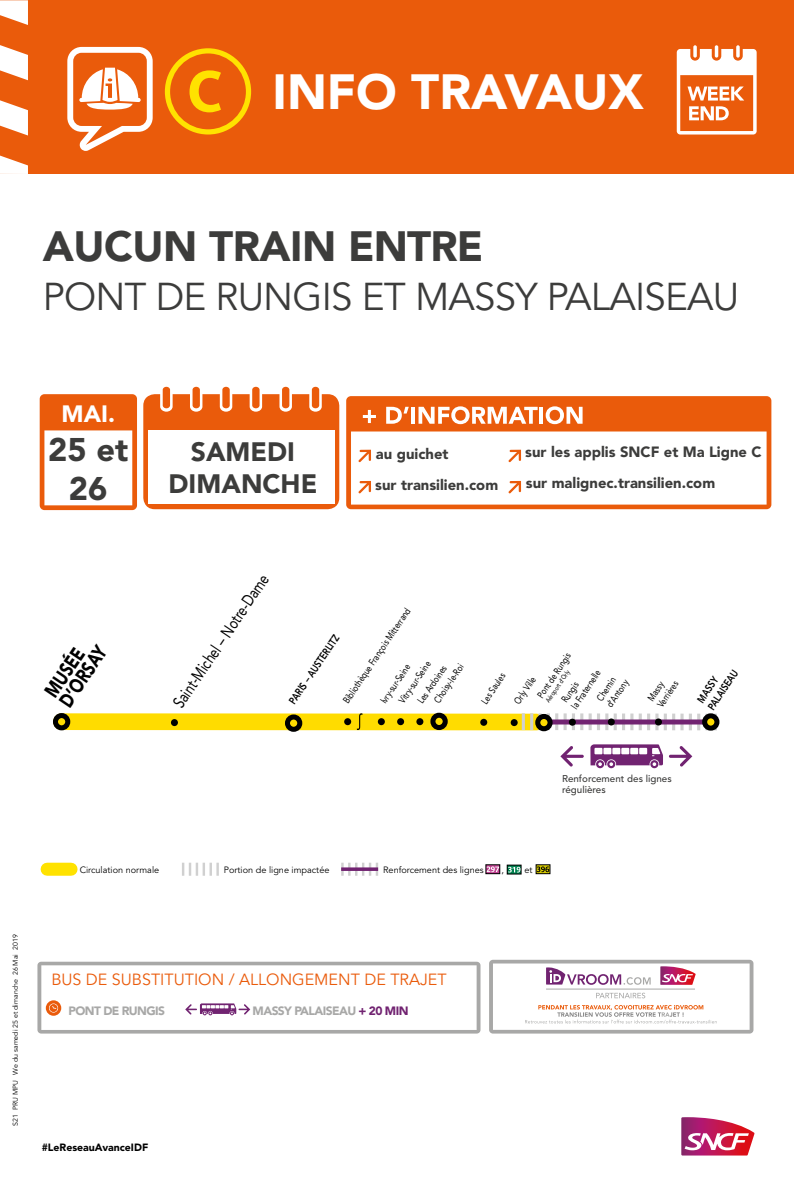
<style>
.page{position:relative;width:794px;height:1191px;background:#fff}
.page>*{position:absolute;margin:0;border:0;box-sizing:border-box;transform-origin:0 0}
.t1{font:900 49px "Avenir LT Std";color:#fff}
.t2{font:900 42px "Avenir LT Std";letter-spacing:-.01em;color:#3c3c3b}
.t3{font:38.5px "Avenir LT Std";letter-spacing:-.02em;color:#3c3c3b}
.t4{font:900 32.52px/39px "Avenir LT Std";color:#3c3c3b;text-align:center}
.t5{font:900 26.42px/31.7px "Avenir LT Std";color:#3c3c3b;text-align:center}
.t6{font:900 23.48px "Avenir LT Std";color:#fff}
.t7{font:900 20.02px/17.5px "Avenir LT Std";color:#000;scale:.78 1}
.t8{font:16.52px "Avenir LT Std";color:#000;scale:.78 1}
.t9{font:16.1px "Avenir LT Std";color:#ea5b0b}
.t10{font:900 14.77px "Avenir LT Std";color:#3c3c3b}
.t11{font:900 12.04px "Avenir LT Std";letter-spacing:-.05em;color:#a8a8a7}
.t12{font:800 10.5px/12.6px "Avenir LT Std";color:#000;scale:.8 1}
.t13{font:900 10.5px "Avenir LT Std";color:#000}
.t14{font:500 9.8px/11.8px "Avenir LT Std";color:#3c3c3b}
.t15{font:9.76px/11.7px "Avenir LT Std";color:#000;scale:.78 1}
.t16{font:9.13px "Avenir LT Std";color:#000}
.t17{font:7px "Avenir LT Std";color:#000}
.t18{font:6.75px "Avenir LT Std";color:#000;scale:.78 1}
.s1{color:#712371}
</style>
<div class="page">
<hr style="left:555px;top:713px;width:3px;height:17px;background:#d0d0d0">
<hr style="left:563px;top:713px;width:3px;height:17px;background:#d0d0d0">
<hr style="left:572px;top:713px;width:3px;height:17px;background:#d0d0d0">
<hr style="left:580px;top:713px;width:3px;height:17px;background:#d0d0d0">
<svg style="left:588px;top:713px;width:4px;height:17px"></svg>
<hr style="left:597px;top:713px;width:3px;height:17px;background:#d0d0d0">
<hr style="left:605px;top:713px;width:3px;height:17px;background:#d0d0d0">
<svg style="left:613px;top:713px;width:4px;height:17px"></svg>
<hr style="left:622px;top:713px;width:3px;height:17px;background:#d0d0d0">
<hr style="left:630px;top:713px;width:3px;height:17px;background:#d0d0d0">
<svg style="left:638px;top:713px;width:4px;height:17px"></svg>
<hr style="left:647px;top:713px;width:3px;height:17px;background:#d0d0d0">
<hr style="left:655px;top:713px;width:3px;height:17px;background:#d0d0d0">
<hr style="left:664px;top:713px;width:3px;height:17px;background:#d0d0d0">
<hr style="left:672px;top:713px;width:3px;height:17px;background:#d0d0d0">
<hr style="left:680px;top:713px;width:3px;height:17px;background:#d0d0d0">
<hr style="left:689px;top:713px;width:3px;height:17px;background:#d0d0d0">
<hr style="left:697px;top:713px;width:3px;height:17px;background:#d0d0d0">
<hr style="left:705px;top:713px;width:3px;height:17px;background:#d0d0d0">
<hr style="left:714px;top:713px;width:3px;height:17px;background:#d0d0d0">
<div style="left:47px;top:862px;width:24px;height:13px;background:#ffe200"></div>
<svg style="left:182px;top:862px;width:37px;height:13px"></svg>
<svg style="left:341px;top:862px;width:37px;height:13px"></svg>
<svg style="left:681px;top:1117px;width:73px;height:38px"></svg>
<svg style="left:341px;top:867px;width:37px;height:4px"></svg>
<svg style="left:40px;top:394px;width:97px;height:116px"></svg>
<div style="left:143px;top:394px;width:196px;height:115px;background:#ea5b0b;border-radius:12px"></div>
<svg style="left:160px;top:386px;width:13px;height:26px"></svg>
<svg style="left:190px;top:386px;width:12px;height:26px"></svg>
<svg style="left:279px;top:386px;width:13px;height:26px"></svg>
<svg style="left:220px;top:386px;width:12px;height:26px"></svg>
<svg style="left:309px;top:386px;width:13px;height:26px"></svg>
<svg style="left:250px;top:386px;width:12px;height:26px"></svg>
<div style="left:148px;top:430px;width:186px;height:73px;background:#fff"></div>
<svg style="left:346px;top:396px;width:425px;height:113px"></svg>
<svg style="left:363px;top:410px;width:13px;height:13px"></svg>
<svg style="left:386px;top:407px;width:23px;height:17px"></svg>
<hr style="left:411px;top:407px;width:4px;height:17px;background:#fff">
<svg style="left:418px;top:406px;width:119px;height:18px"></svg>
<hr style="left:539px;top:407px;width:4px;height:17px;background:#fff">
<svg style="left:545px;top:406px;width:37px;height:18px"></svg>
<svg style="left:358px;top:450px;width:13px;height:12px"></svg>
<svg style="left:508px;top:481px;width:13px;height:12px"></svg>
<svg style="left:508px;top:450px;width:13px;height:12px"></svg>
<svg style="left:358px;top:481px;width:13px;height:12px"></svg>
<div style="left:0;top:0;width:794px;height:173px;background:#ea5b0b"></div>
<svg style="left:165px;top:48px;width:86px;height:86px"></svg>
<svg style="left:67px;top:46px;width:86px;height:105px"></svg>
<svg style="left:677px;top:45px;width:79px;height:89px"></svg>
<svg style="left:0;top:45px;width:28px;height:35px"></svg>
<svg style="left:0;top:0;width:28px;height:25px"></svg>
<svg style="left:0;top:100px;width:28px;height:35px"></svg>
<svg style="left:0;top:155px;width:34px;height:19px"></svg>
<svg style="left:53px;top:713px;width:500px;height:19px;background:#f9dc26"></svg>
<div style="left:344px;top:718px;width:7px;height:7px;background:#000;border-radius:50%"></div>
<div style="left:287px;top:717px;width:13px;height:12px;background:#ffdc00;border-radius:50%"></div>
<div style="left:285px;top:714px;width:17px;height:18px;border:5px solid #000;border-radius:50%"></div>
<div style="left:416px;top:718px;width:7px;height:7px;background:#000;border-radius:50%"></div>
<div style="left:55px;top:715px;width:13px;height:13px;background:#ffdc00;border-radius:50%"></div>
<div style="left:53px;top:713px;width:17px;height:17px;border:5px solid #000;border-radius:50%"></div>
<div style="left:171px;top:719px;width:7px;height:7px;background:#000;border-radius:50%"></div>
<div style="left:544px;top:719px;width:166px;height:5px;background:#712371"></div>
<svg style="left:489px;top:959px;width:264px;height:74px"></svg>
<svg style="left:37px;top:961px;width:443px;height:72px"></svg>
<div style="left:608px;top:718px;width:7px;height:7px;background:#000;border-radius:50%"></div>
<div style="left:538px;top:716px;width:12px;height:12px;background:#ffdc00;border-radius:50%"></div>
<div style="left:535px;top:714px;width:17px;height:17px;border:5px solid #000;border-radius:50%"></div>
<div style="left:510px;top:719px;width:8px;height:7px;background:#000;border-radius:50%"></div>
<div style="left:480px;top:719px;width:7px;height:7px;background:#000;border-radius:50%"></div>
<div style="left:569px;top:718px;width:7px;height:7px;background:#000;border-radius:50%"></div>
<div style="left:655px;top:718px;width:7px;height:7px;background:#000;border-radius:50%"></div>
<div style="left:704px;top:716px;width:13px;height:12px;background:#ffdc00;border-radius:50%"></div>
<div style="left:702px;top:713px;width:17px;height:17px;border:5px solid #000;border-radius:50%"></div>
<svg style="left:590px;top:744px;width:73px;height:24px"></svg>
<svg style="left:669px;top:746px;width:23px;height:20px"></svg>
<svg style="left:560px;top:746px;width:24px;height:20px"></svg>
<svg style="left:433px;top:715px;width:12px;height:12px"></svg>
<div style="left:430px;top:712px;width:18px;height:18px;border:5px solid #000;border-radius:50%"></div>
<div style="left:486px;top:864px;width:14px;height:9px;border:1px solid #000"></div>
<svg style="left:486px;top:866px;width:13px;height:6px"></svg>
<div style="left:507px;top:865px;width:14px;height:9px;border:1px solid #000"></div>
<svg style="left:508px;top:866px;width:12px;height:6px"></svg>
<svg style="left:537px;top:866px;width:12px;height:6px"></svg>
<h1 class="t1" style="left:279px;top:62px;width:373px">INFO TRAVAUX</h1>
<h1 class="t1" style="left:272px;top:63px;width:373px">INFO TRAVAUX</h1>
<h2 class="t2" style="left:43px;top:221px;width:442px">AUCUN TRAIN ENTRE</h2>
<h3 class="t3" style="left:43px;top:275px;width:698px">PONT DE RUNGIS ET MASSY PALAISEAU</h3>
<h3 class="t6" style="left:61px;top:399px;width:55px">MAI.</h3>
<h3 class="t4" style="left:48px;top:429px;width:82px">25 et<br>26</h3>
<h3 class="t5" style="left:169px;top:436px;width:150px">SAMEDI<br>DIMANCHE</h3>
<h3 class="t10" style="left:376px;top:445px;width:74px">au guichet</h3>
<h3 class="t10" style="left:375px;top:476px;width:124px">sur transilien.com</h3>
<h3 class="t10" style="left:525px;top:443px;width:238px">sur les applis SNCF et Ma Ligne C</h3>
<h3 class="t10" style="left:526px;top:474px;width:191px">sur malignec.transilien.com</h3>
<h3 class="t7" style="left:42px;top:690px;width:90px;rotate:-56deg">MUSÉE<br>D’ORSAY</h3>
<h3 class="t8" style="left:169px;top:700px;width:203px;rotate:-56deg">Saint-Michel – Notre-Dame</h3>
<p class="t15" style="left:340px;top:699px;width:146px;rotate:-56deg">Bibliothèque François Mitterrand</p>
<p class="t12" style="left:286px;top:699px;width:103px;rotate:-56deg">PARIS – AUSTERLITZ</p>
<p class="t15" style="left:431px;top:698px;width:59px;rotate:-56deg">Choisy-le-Roi</p>
<p class="t15" style="left:535px;top:693px;width:68px;rotate:-56deg">Pont de Rungis</p>
<p class="t15" style="left:400px;top:689px;width:58px;line-height:15.5px;text-indent:-10px;rotate:-56deg">Vitry-sur-Seine<br>Les Ardoines</p>
<p class="t15" style="left:378px;top:699px;width:60px;rotate:-56deg">Ivry-sur-Seine</p>
<p class="t15" style="left:559px;top:698px;width:59px;rotate:-56deg">Rungis<br>la Fraternelle</p>
<p class="t15" style="left:479px;top:700px;width:47px;rotate:-56deg">Les Saules</p>
<p class="t15" style="left:511px;top:700px;width:41px;rotate:-56deg">Orly Ville</p>
<p class="t18" style="left:544px;top:700px;width:50px;rotate:-56deg">Aéroport d’Orly</p>
<p class="t12" style="left:694px;top:698px;width:58px;rotate:-56deg">MASSY<br>PALAISEAU</p>
<p class="t15" style="left:594px;top:696px;width:42px;rotate:-56deg">Chemin d’Antony</p>
<p class="t15" style="left:645px;top:696px;width:40px;rotate:-56deg">Massy<br>Verrières</p>
<p class="t14" style="left:562px;top:772px;width:111px">Renforcement des lignes régulières</p>
<p class="t17" style="left:11px;top:1126px;width:193px;rotate:-90deg">S21 PRU MPU We du samedi 25 et dimanche 26 Mai 2019</p>
<p class="t16" style="left:80px;top:864px;width:81px">Circulation normale</p>
<p class="t16" style="left:224px;top:864px;width:107px">Portion de ligne impactée</p>
<p class="t16" style="left:383px;top:864px;width:102px">Renforcement des lignes</p>
<p class="t16" style="left:501px;top:864px;width:4px">,</p>
<p class="t16" style="left:524px;top:864px;width:10px">et</p>
<h3 class="t9" style="left:51px;top:970px;width:397px">BUS DE SUBSTITUTION / ALLONGEMENT DE TRAJET</h3>
<p class="t11" style="left:68px;top:1004px;width:98px">PONT DE RUNGIS</p>
<p class="t11" style="left:253px;top:1004px;width:157px">MASSY PALAISEAU <span class="s1">+ 20 MIN</span></p>
<p class="t13" style="left:42px;top:1141px;width:108px">#LeReseauAvanceIDF</p>
</div>
